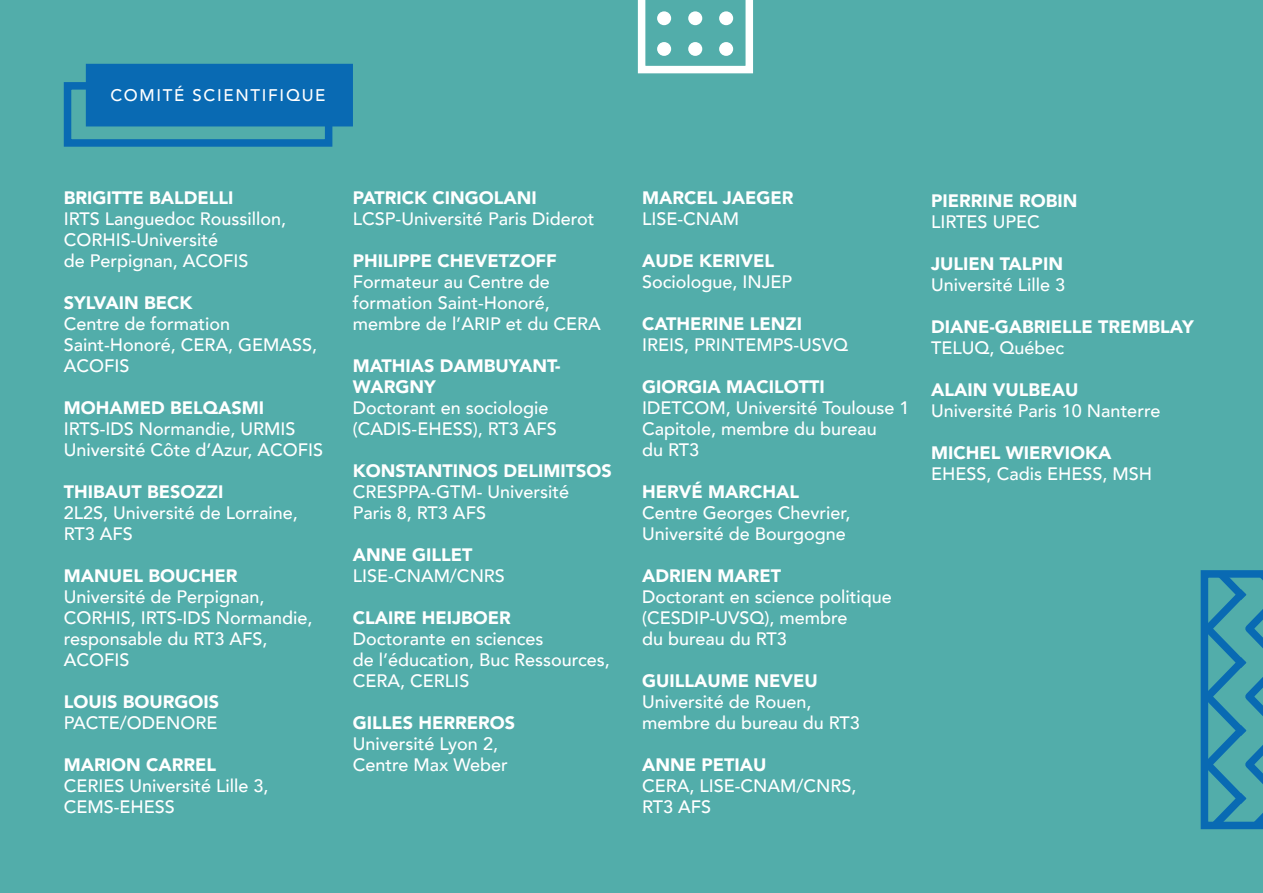
<style>
.page{position:relative;width:1263px;height:893px;background:#52adaa}
.page>*{position:absolute;margin:0;border:0;box-sizing:border-box;transform-origin:0 0}
.t1{font:500 18px/21px "Avenir";color:#fff}
.t2{font:900 18px/21px "Avenir";color:#fff}
.t3{font:500 16.8px "Avenir";letter-spacing:.1em;color:#fff}
</style>
<div class="page">
<svg style="left:1200px;top:570px;width:63px;height:260px"></svg>
<svg style="left:63px;top:63px;width:290px;height:84px"></svg>
<svg style="left:637px;top:0;width:116px;height:74px"></svg>
<p class="t3" style="left:110px;top:81px;width:217px">COMITÉ SCIENTIFIQUE</p>
<p class="t2" style="left:64px;top:187px;width:171px">BRIGITTE BALDELLI</p>
<p class="t1" style="left:64px;top:207px;width:224px">IRTS Languedoc Roussillon,<br>CORHIS-Université<br>de Perpignan, ACOFIS</p>
<p class="t2" style="left:64px;top:292px;width:130px">SYLVAIN BECK</p>
<p class="t1" style="left:64px;top:312px;width:255px">Centre de formation<br>Saint-Honoré, CERA, GEMASS,<br>ACOFIS</p>
<p class="t2" style="left:64px;top:397px;width:202px">MOHAMED BELQASMI</p>
<p class="t1" style="left:64px;top:418px;width:261px">IRTS-IDS Normandie, URMIS<br>Université Côte d’Azur, ACOFIS</p>
<p class="t2" style="left:64px;top:481px;width:161px">THIBAUT BESOZZI</p>
<p class="t1" style="left:64px;top:502px;width:236px">2L2S, Université de Lorraine,<br>RT3 AFS</p>
<p class="t2" style="left:64px;top:565px;width:175px">MANUEL BOUCHER</p>
<p class="t1" style="left:64px;top:586px;width:250px">Université de Perpignan,<br>CORHIS, IRTS-IDS Normandie, responsable du RT3 AFS,<br>ACOFIS</p>
<p class="t2" style="left:64px;top:691px;width:157px">LOUIS BOURGOIS</p>
<p class="t1" style="left:64px;top:712px;width:155px">PACTE/ODENORE</p>
<p class="t2" style="left:64px;top:754px;width:154px">MARION CARREL</p>
<p class="t1" style="left:64px;top:775px;width:206px">CERIES Université Lille 3,<br>CEMS-EHESS</p>
<p class="t2" style="left:353px;top:187px;width:185px">PATRICK CINGOLANI</p>
<p class="t1" style="left:353px;top:208px;width:243px">LCSP-Université Paris Diderot</p>
<p class="t2" style="left:353px;top:250px;width:206px">PHILIPPE CHEVETZOFF</p>
<p class="t1" style="left:353px;top:271px;width:249px">Formateur au Centre de formation Saint-Honoré, membre de l’ARIP et du CERA</p>
<p class="t2" style="left:353px;top:355px;width:209px">MATHIAS DAMBUYANT-<br>WARGNY</p>
<p class="t1" style="left:353px;top:397px;width:205px">Doctorant en sociologie (CADIS-EHESS), RT3 AFS</p>
<p class="t2" style="left:353px;top:460px;width:260px">KONSTANTINOS DELIMITSOS</p>
<p class="t1" style="left:353px;top:481px;width:218px">CRESPPA-GTM- Université<br>Paris 8, RT3 AFS</p>
<p class="t2" style="left:353px;top:544px;width:121px">ANNE GILLET</p>
<p class="t1" style="left:353px;top:565px;width:154px">LISE-CNAM/CNRS</p>
<p class="t2" style="left:353px;top:607px;width:159px">CLAIRE HEIJBOER</p>
<p class="t1" style="left:353px;top:628px;width:258px">Doctorante en sciences<br>de l’éducation, Buc Ressources,<br>CERA, CERLIS</p>
<p class="t2" style="left:353px;top:712px;width:164px">GILLES HERREROS</p>
<p class="t1" style="left:353px;top:733px;width:156px">Université Lyon 2,<br>Centre Max Weber</p>
<p class="t2" style="left:642px;top:187px;width:153px">MARCEL JAEGER</p>
<p class="t1" style="left:642px;top:207px;width:99px">LISE-CNAM</p>
<p class="t2" style="left:642px;top:250px;width:134px">AUDE KERIVEL</p>
<p class="t1" style="left:642px;top:270px;width:152px">Sociologue, INJEP</p>
<p class="t2" style="left:642px;top:313px;width:162px">CATHERINE LENZI</p>
<p class="t1" style="left:642px;top:333px;width:208px">IREIS, PRINTEMPS-USVQ</p>
<p class="t2" style="left:642px;top:376px;width:184px">GIORGIA MACILOTTI</p>
<p class="t1" style="left:642px;top:396px;width:269px">IDETCOM, Université Toulouse 1<br>Capitole, membre du bureau<br>du RT3</p>
<p class="t2" style="left:642px;top:481px;width:158px">HERVÉ MARCHAL</p>
<p class="t1" style="left:642px;top:501px;width:210px">Centre Georges Chevrier,<br>Université de Bourgogne</p>
<p class="t2" style="left:642px;top:565px;width:140px">ADRIEN MARET</p>
<p class="t1" style="left:642px;top:585px;width:251px">Doctorant en science politique (CESDIP-UVSQ), membre<br>du bureau du RT3</p>
<p class="t2" style="left:642px;top:670px;width:177px">GUILLAUME NEVEU</p>
<p class="t1" style="left:642px;top:691px;width:219px">Université de Rouen, membre du bureau du RT3</p>
<p class="t2" style="left:642px;top:754px;width:126px">ANNE PETIAU</p>
<p class="t1" style="left:642px;top:775px;width:216px">CERA, LISE-CNAM/CNRS,<br>RT3 AFS</p>
<p class="t2" style="left:931px;top:190px;width:148px">PIERRINE ROBIN</p>
<p class="t1" style="left:931px;top:210px;width:110px">LIRTES UPEC</p>
<p class="t2" style="left:931px;top:253px;width:133px">JULIEN TALPIN</p>
<p class="t1" style="left:931px;top:273px;width:135px">Université Lille 3</p>
<p class="t2" style="left:931px;top:316px;width:264px">DIANE-GABRIELLE TREMBLAY</p>
<p class="t1" style="left:931px;top:336px;width:135px">TELUQ, Québec</p>
<p class="t2" style="left:931px;top:379px;width:149px">ALAIN VULBEAU</p>
<p class="t1" style="left:931px;top:399px;width:231px">Université Paris 10 Nanterre</p>
<p class="t2" style="left:931px;top:442px;width:182px">MICHEL WIERVIOKA</p>
<p class="t1" style="left:931px;top:462px;width:222px">EHESS, Cadis EHESS, MSH</p>
</div>
